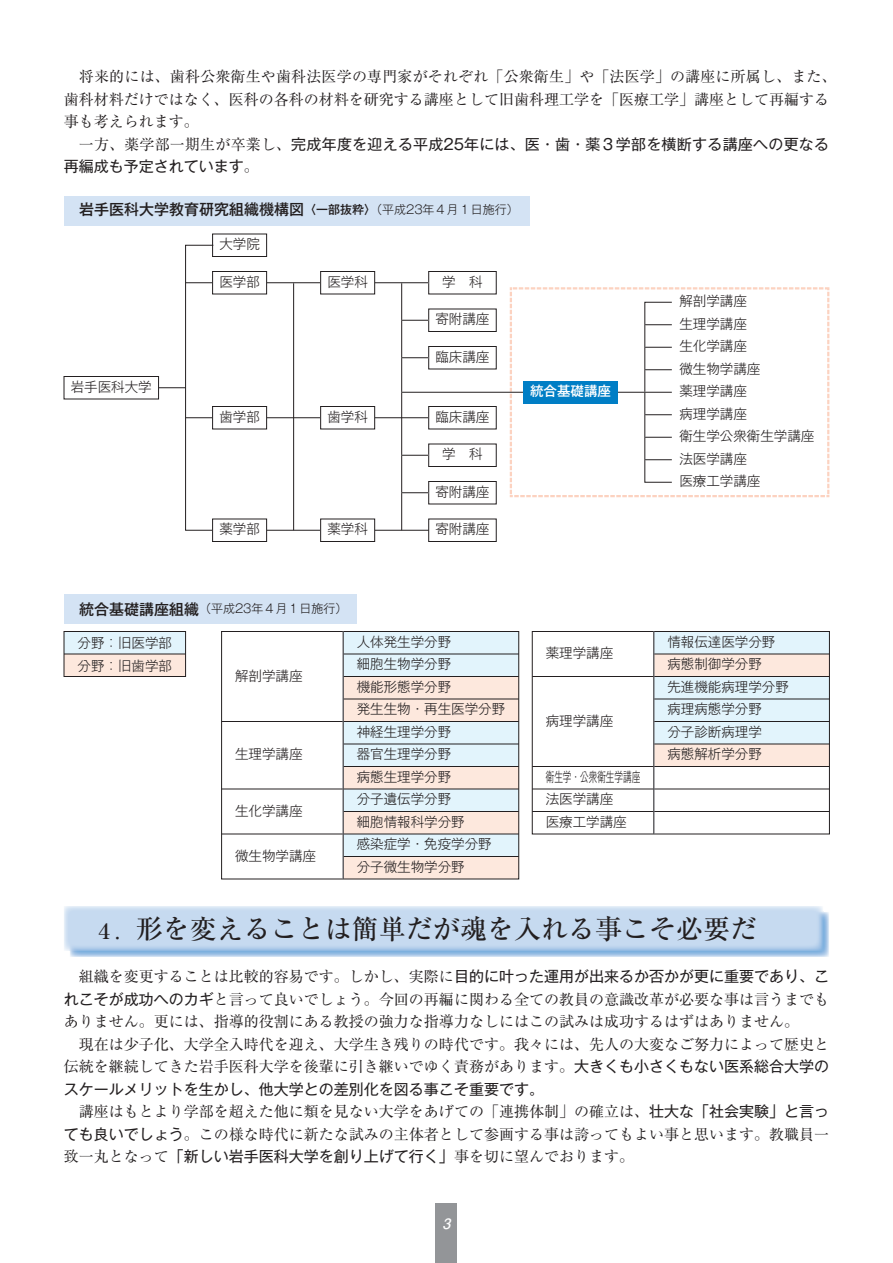
<style>
.page{position:relative;width:893px;height:1263px;background:#fff}
.page>*{position:absolute;margin:0;border:0;box-sizing:border-box;transform-origin:0 0}
.t1{font:500 27px "Ryumin Pr 6 N";color:#231f20}
.t2{font:15px/22.5px "Ryumin Pr 6 N";color:#231f20;text-align:justify}
.t3{font:15px/22.5px "Gothic MB101 Pr 6 N";color:#231f20}
.t4{font:15px "Gothic MB101 Pr 6 N Medium 90 pv RKSJ H";color:#231f20}
.t5{font:italic 700 14.25px "Futo Go B101 Pro";color:#fff}
.t6{font:13.5px/22.5px "Gothic MB101 Pr 6 N Light 90 pv RKSJ H";color:#231f20}
.t7{font:13.5px/22.5px "Gothic MB101 Pr 6 N Light 90 pv RKSJ H";color:#231f20;scale:.64 1}
.t8{font:13.5px "Gothic MB101 Pr 6 N Medium 90 pv RKSJ H";color:#fff}
.t9{font:12px "Gothic MB101 Pr 6 N Light 90 pv RKSJ H";color:#231f20}
.s1{font-family:"Ryumin Pr 6 N"}
.s2{font-size:12px}
.s3{font-family:"Gothic MB101 Pr 6 N Light 90 pv RKSJ H";font-size:12px}
.s4{font-family:"Gothic MB101 Pr 6 N Medium 90 pv RKSJ H";font-size:15px}
.s5{font-size:21px}
.s6{font-family:"Gothic MB101 Pr 6 N"}
</style>
<div class="page">
<div style="left:436px;top:1203px;width:21px;height:60px;background:#939598"></div>
<img style="left:70px;top:912px;width:759px;height:45px">
<img style="left:64px;top:906px;width:759px;height:45px">
<img style="left:70px;top:912px;width:753px;height:39px">
<div style="left:64px;top:632px;width:121px;height:22px;background:#e2f4fc"></div>
<div style="left:343px;top:632px;width:175px;height:44px;background:#e2f4fc"></div>
<div style="left:343px;top:722px;width:175px;height:44px;background:#e2f4fc"></div>
<div style="left:343px;top:789px;width:175px;height:23px;background:#e2f4fc"></div>
<div style="left:343px;top:834px;width:175px;height:22px;background:#e2f4fc"></div>
<div style="left:343px;top:676px;width:175px;height:46px;background:#fde8dd"></div>
<div style="left:653px;top:632px;width:176px;height:22px;background:#e2f4fc"></div>
<div style="left:653px;top:654px;width:176px;height:22px;background:#fde8dd"></div>
<div style="left:653px;top:676px;width:176px;height:68px;background:#e2f4fc"></div>
<div style="left:653px;top:744px;width:176px;height:22px;background:#fde8dd"></div>
<div style="left:343px;top:766px;width:175px;height:23px;background:#fde8dd"></div>
<div style="left:343px;top:812px;width:175px;height:22px;background:#fde8dd"></div>
<div style="left:343px;top:856px;width:175px;height:23px;background:#fde8dd"></div>
<div style="left:64px;top:654px;width:121px;height:22px;background:#fde8dd"></div>
<div style="left:532px;top:631px;width:297px;height:203px;border:1px solid #231f20"></div>
<hr style="left:653px;top:654px;width:176px;height:1px;background:#231f20">
<hr style="left:653px;top:699px;width:176px;height:1px;background:#231f20">
<hr style="left:653px;top:721px;width:176px;height:1px;background:#231f20">
<hr style="left:653px;top:744px;width:176px;height:1px;background:#231f20">
<hr style="left:532px;top:766px;width:297px;height:1px;background:#231f20">
<hr style="left:532px;top:676px;width:297px;height:1px;background:#231f20">
<hr style="left:532px;top:789px;width:297px;height:1px;background:#231f20">
<hr style="left:532px;top:811px;width:297px;height:1px;background:#231f20">
<hr style="left:653px;top:632px;width:1px;height:202px;background:#231f20">
<div style="left:221px;top:631px;width:298px;height:248px;border:1px solid #231f20"></div>
<div style="left:64px;top:631px;width:122px;height:46px;border:1px solid #231f20"></div>
<hr style="left:64px;top:654px;width:121px;height:1px;background:#231f20">
<hr style="left:343px;top:654px;width:175px;height:1px;background:#231f20">
<hr style="left:343px;top:676px;width:175px;height:1px;background:#231f20">
<hr style="left:343px;top:699px;width:175px;height:1px;background:#231f20">
<hr style="left:343px;top:744px;width:175px;height:1px;background:#231f20">
<hr style="left:343px;top:766px;width:175px;height:1px;background:#231f20">
<hr style="left:343px;top:811px;width:175px;height:1px;background:#231f20">
<hr style="left:343px;top:856px;width:175px;height:1px;background:#231f20">
<hr style="left:221px;top:721px;width:297px;height:1px;background:#231f20">
<hr style="left:221px;top:789px;width:297px;height:1px;background:#231f20">
<hr style="left:221px;top:834px;width:297px;height:1px;background:#231f20">
<hr style="left:343px;top:632px;width:1px;height:247px;background:#231f20">
<div style="left:64px;top:594px;width:292px;height:30px;background:#d4e3f4"></div>
<div style="left:64px;top:196px;width:465px;height:30px;background:#d4e3f4"></div>
<svg style="left:509px;top:287px;width:320px;height:210px"></svg>
<svg style="left:159px;top:387px;width:26px;height:1px"></svg>
<div style="left:64px;top:376px;width:95px;height:23px;border:1px solid #231f20"></div>
<div style="left:428px;top:406px;width:68px;height:23px;border:1px solid #231f20"></div>
<div style="left:428px;top:444px;width:68px;height:23px;border:1px solid #231f20"></div>
<div style="left:428px;top:481px;width:68px;height:23px;border:1px solid #231f20"></div>
<div style="left:428px;top:519px;width:68px;height:23px;border:1px solid #231f20"></div>
<div style="left:428px;top:346px;width:68px;height:23px;border:1px solid #231f20"></div>
<div style="left:428px;top:309px;width:68px;height:23px;border:1px solid #231f20"></div>
<div style="left:428px;top:271px;width:68px;height:23px;border:1px solid #231f20"></div>
<div style="left:212px;top:234px;width:55px;height:23px;border:1px solid #231f20"></div>
<svg style="left:644px;top:324px;width:27px;height:1px"></svg>
<svg style="left:644px;top:347px;width:27px;height:1px"></svg>
<svg style="left:644px;top:369px;width:27px;height:1px"></svg>
<svg style="left:644px;top:414px;width:27px;height:1px"></svg>
<svg style="left:644px;top:437px;width:27px;height:1px"></svg>
<svg style="left:644px;top:459px;width:27px;height:1px"></svg>
<hr style="left:401px;top:392px;width:270px;height:1px;background:#231f20">
<div style="left:523px;top:381px;width:94px;height:23px;background:#007ec5"></div>
<svg style="left:185px;top:245px;width:244px;height:286px"></svg>
<div style="left:320px;top:519px;width:54px;height:23px;background:#fff"></div>
<div style="left:320px;top:519px;width:55px;height:23px;border:1px solid #231f20"></div>
<div style="left:212px;top:519px;width:54px;height:23px;background:#fff"></div>
<div style="left:212px;top:519px;width:55px;height:23px;border:1px solid #231f20"></div>
<div style="left:320px;top:272px;width:54px;height:22px;background:#fff"></div>
<div style="left:320px;top:271px;width:55px;height:23px;border:1px solid #231f20"></div>
<p class="t2" style="left:64px;top:65px;width:774px;text-align:left;text-indent:15px">将来的には、歯科公衆衛生や歯科法医学の専門家がそれぞれ「公衆衛生」や「法医学」の講座に所属し、また、歯科材料だけではなく、医科の各科の材料を研究する講座として旧歯科理工学を「医療工学」講座として再編する事も考えられます。</p>
<p class="t3" style="left:64px;top:132px;width:766px;text-indent:15px"><span class="s1">一方、薬学部一期生が卒業し、</span>完成年度を迎える平成25年には、医・歯・薬３学部を横断する講座への更なる再編成も予定されています<span class="s1">。</span></p>
<p class="t4" style="left:79px;top:197px;width:441px">岩手医科大学教育研究組織機構図<span class="s2">〈一部抜粋〉</span><span class="s3">（平成23年４月１日施行）</span></p>
<p class="t6" style="left:71px;top:374px;width:82px">岩手医科大学</p>
<p class="t6" style="left:219px;top:232px;width:42px">大学院</p>
<p class="t6" style="left:219px;top:269px;width:42px">医学部</p>
<p class="t6" style="left:327px;top:269px;width:42px">医学科</p>
<p class="t6" style="left:442px;top:269px;width:42px">学 科</p>
<p class="t6" style="left:435px;top:307px;width:55px">寄附講座</p>
<p class="t6" style="left:435px;top:344px;width:55px">臨床講座</p>
<p class="t6" style="left:219px;top:404px;width:42px">歯学部</p>
<p class="t6" style="left:219px;top:517px;width:42px">薬学部</p>
<p class="t6" style="left:327px;top:404px;width:42px">歯学科</p>
<p class="t6" style="left:435px;top:404px;width:55px">臨床講座</p>
<p class="t6" style="left:442px;top:442px;width:42px">学 科</p>
<p class="t6" style="left:435px;top:479px;width:55px">寄附講座</p>
<p class="t6" style="left:327px;top:517px;width:42px">薬学科</p>
<p class="t6" style="left:435px;top:517px;width:55px">寄附講座</p>
<p class="t8" style="left:530px;top:380px;width:82px">統合基礎講座</p>
<p class="t9" style="left:79px;top:599px;width:270px"><span class="s4">統合基礎講座組織</span>（平成23年４月１日施行）</p>
<p class="t6" style="left:77px;top:631px;width:96px">分野：旧医学部分野：旧歯学部</p>
<p class="t6" style="left:235px;top:663px;width:69px">解剖学講座</p>
<p class="t6" style="left:235px;top:742px;width:69px">生理学講座</p>
<p class="t6" style="left:235px;top:798px;width:69px">生化学講座</p>
<p class="t6" style="left:235px;top:843px;width:82px">微生物学講座</p>
<p class="t6" style="left:356px;top:629px;width:150px">人体発生学分野<br>細胞生物学分野<br>機能形態学分野<br>発生生物・再生医学分野神経生理学分野<br>器官生理学分野<br>病態生理学分野<br>分子遺伝学分野<br>細胞情報科学分野<br>感染症学・免疫学分野分子微生物学分野</p>
<p class="t6" style="left:545px;top:641px;width:69px">薬理学講座</p>
<p class="t6" style="left:545px;top:708px;width:69px">病理学講座</p>
<p class="t7" style="left:545px;top:764px;width:149px">衛生学・公衆衛生学講座法医学講座<br>医療工学講座</p>
<p class="t6" style="left:679px;top:289px;width:137px">解剖学講座<br>生理学講座<br>生化学講座<br>微生物学講座<br>薬理学講座<br>病理学講座<br>衛生学公衆衛生学講座法医学講座<br>医療工学講座</p>
<p class="t6" style="left:667px;top:629px;width:123px">情報伝達医学分野病態制御学分野<br>先進機能病理学分野病理病態学分野<br>分子診断病理学<br>病態解析学分野</p>
<h1 class="t1" style="left:94px;top:907px;width:664px"><span class="s5">４．</span>形を変えることは簡単だが魂を入れる事こそ必要だ</h1>
<p class="t2" style="left:64px;top:965px;width:766px;text-indent:15px">組織を変更することは比較的容易です。しかし、実際に<span class="s6">目的に叶った運用が出来るか否かが更に重要であり、これこそが成功へのカギ</span>と言って良いでしょう。今回の再編に関わる全ての教員の意識改革が必要な事は言うまでもありません。更には、指導的役割にある教授の強力な指導力なしにはこの試みは成功するはずはありません。</p>
<p class="t2" style="left:64px;top:1032px;width:766px;text-align:right">現在は少子化、大学全入時代を迎え、大学生き残りの時代です。我々には、先人の大変なご努力によって歴史と伝統を継続してきた岩手医科大学を後輩に引き継いでゆく責務があります。<span class="s6">大きくも小さくもない医系総合大学の</span></p>
<p class="t3" style="left:64px;top:1077px;width:481px">スケールメリットを生かし、他大学との差別化を図る事こそ重要です。</p>
<p class="t2" style="left:64px;top:1100px;width:766px;text-indent:15px">講座はもとより学部を超えた他に類を見ない大学をあげての「連携体制」の確立は、<span class="s6">壮大な「社会実験」と言っても良いでしょう</span>。この様な時代に新たな試みの主体者として参画する事は誇ってもよい事と思います。教職員一致一丸となって<span class="s6">「新しい岩手医科大学を創り上げて行く」</span>事を切に望んでおります。</p>
<p class="t5" style="left:442px;top:1212px;width:13px">3</p>
</div>
